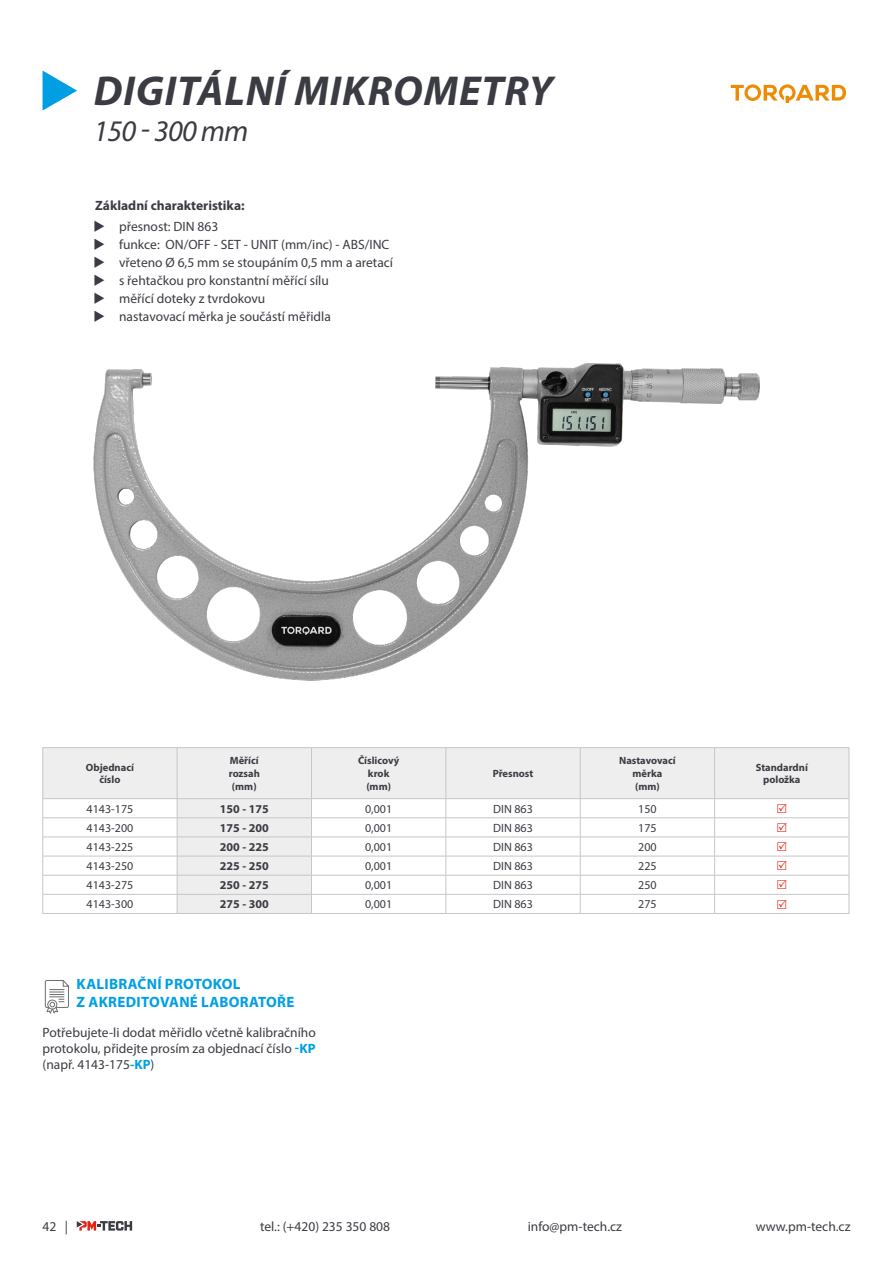
<style>
.page{position:relative;width:893px;height:1263px;background:#fff}
.page>*{position:absolute;margin:0;border:0;box-sizing:border-box;transform-origin:0 0}
.t1{font:italic 700 42px "Myriad Pro";letter-spacing:.02em;color:#3b3c43}
.t2{font:italic 30px "Myriad Pro";letter-spacing:-.025em;color:#3b3c43}
.t3{font:700 15px/18px "Myriad Pro";letter-spacing:.02em;color:#009fe3}
.t4{font:13.5px/18px "Myriad Pro";color:#3b3c43}
.t5{font:700 13.5px "Myriad Pro";color:#3b3c43}
.t6{font:12px "Myriad Pro";color:#3b3c43}
.t7{font:700 12px "Myriad Pro";color:#3b3c43}
.t8{font:700 10.5px/12.6px "Myriad Pro";color:#3b3c43;text-align:center}
.s1{font-weight:700;color:#009fe3}
</style>
<div class="page">
<svg style="left:77px;top:1221px;width:55px;height:9px"></svg>
<svg style="left:43px;top:748px;width:806px;height:165px"></svg>
<hr style="left:42px;top:747px;width:135px;height:1px;background:#c6c6c6">
<hr style="left:42px;top:748px;width:1px;height:50px;background:#c6c6c6">
<hr style="left:177px;top:747px;width:134px;height:1px;background:#c6c6c6">
<hr style="left:177px;top:748px;width:1px;height:50px;background:#c6c6c6">
<hr style="left:311px;top:747px;width:135px;height:1px;background:#c6c6c6">
<hr style="left:311px;top:748px;width:1px;height:50px;background:#c6c6c6">
<hr style="left:446px;top:747px;width:134px;height:1px;background:#c6c6c6">
<hr style="left:446px;top:748px;width:1px;height:50px;background:#c6c6c6">
<hr style="left:580px;top:747px;width:135px;height:1px;background:#c6c6c6">
<hr style="left:580px;top:748px;width:1px;height:50px;background:#c6c6c6">
<hr style="left:715px;top:747px;width:134px;height:1px;background:#c6c6c6">
<hr style="left:714px;top:748px;width:1px;height:50px;background:#c6c6c6">
<hr style="left:849px;top:748px;width:1px;height:50px;background:#c6c6c6">
<hr style="left:42px;top:798px;width:135px;height:1px;background:#c6c6c6">
<hr style="left:177px;top:798px;width:134px;height:1px;background:#c6c6c6">
<hr style="left:311px;top:798px;width:135px;height:1px;background:#c6c6c6">
<hr style="left:446px;top:798px;width:134px;height:1px;background:#c6c6c6">
<hr style="left:580px;top:798px;width:135px;height:1px;background:#c6c6c6">
<hr style="left:715px;top:798px;width:134px;height:1px;background:#c6c6c6">
<hr style="left:42px;top:817px;width:135px;height:1px;background:#c6c6c6">
<hr style="left:177px;top:817px;width:134px;height:1px;background:#c6c6c6">
<hr style="left:311px;top:817px;width:135px;height:1px;background:#c6c6c6">
<hr style="left:446px;top:817px;width:134px;height:1px;background:#c6c6c6">
<hr style="left:580px;top:817px;width:135px;height:1px;background:#c6c6c6">
<hr style="left:715px;top:817px;width:134px;height:1px;background:#c6c6c6">
<hr style="left:42px;top:837px;width:135px;height:1px;background:#c6c6c6">
<hr style="left:177px;top:837px;width:134px;height:1px;background:#c6c6c6">
<hr style="left:311px;top:837px;width:135px;height:1px;background:#c6c6c6">
<hr style="left:446px;top:837px;width:134px;height:1px;background:#c6c6c6">
<hr style="left:580px;top:837px;width:135px;height:1px;background:#c6c6c6">
<hr style="left:715px;top:837px;width:134px;height:1px;background:#c6c6c6">
<hr style="left:42px;top:856px;width:135px;height:1px;background:#c6c6c6">
<hr style="left:177px;top:856px;width:134px;height:1px;background:#c6c6c6">
<hr style="left:311px;top:856px;width:135px;height:1px;background:#c6c6c6">
<hr style="left:446px;top:856px;width:134px;height:1px;background:#c6c6c6">
<hr style="left:580px;top:856px;width:135px;height:1px;background:#c6c6c6">
<hr style="left:715px;top:856px;width:134px;height:1px;background:#c6c6c6">
<hr style="left:42px;top:875px;width:135px;height:1px;background:#c6c6c6">
<hr style="left:177px;top:875px;width:134px;height:1px;background:#c6c6c6">
<hr style="left:311px;top:875px;width:135px;height:1px;background:#c6c6c6">
<hr style="left:446px;top:875px;width:134px;height:1px;background:#c6c6c6">
<hr style="left:580px;top:875px;width:135px;height:1px;background:#c6c6c6">
<hr style="left:715px;top:875px;width:134px;height:1px;background:#c6c6c6">
<hr style="left:42px;top:894px;width:135px;height:1px;background:#c6c6c6">
<svg style="left:42px;top:799px;width:1px;height:114px"></svg>
<hr style="left:177px;top:894px;width:134px;height:1px;background:#c6c6c6">
<svg style="left:177px;top:799px;width:1px;height:114px"></svg>
<hr style="left:311px;top:894px;width:135px;height:1px;background:#c6c6c6">
<svg style="left:311px;top:799px;width:1px;height:114px"></svg>
<hr style="left:446px;top:894px;width:134px;height:1px;background:#c6c6c6">
<svg style="left:446px;top:799px;width:1px;height:114px"></svg>
<hr style="left:580px;top:894px;width:135px;height:1px;background:#c6c6c6">
<svg style="left:580px;top:799px;width:1px;height:114px"></svg>
<hr style="left:715px;top:894px;width:134px;height:1px;background:#c6c6c6">
<svg style="left:714px;top:799px;width:1px;height:114px"></svg>
<svg style="left:849px;top:799px;width:1px;height:114px"></svg>
<hr style="left:42px;top:913px;width:135px;height:1px;background:#c6c6c6">
<hr style="left:177px;top:913px;width:134px;height:1px;background:#c6c6c6">
<hr style="left:311px;top:913px;width:135px;height:1px;background:#c6c6c6">
<hr style="left:446px;top:913px;width:134px;height:1px;background:#c6c6c6">
<hr style="left:580px;top:913px;width:135px;height:1px;background:#c6c6c6">
<hr style="left:715px;top:913px;width:134px;height:1px;background:#c6c6c6">
<img style="left:93px;top:363px;width:667px;height:318px">
<svg style="left:44px;top:980px;width:25px;height:34px"></svg>
<svg style="left:731px;top:84px;width:115px;height:18px"></svg>
<svg style="left:43px;top:71px;width:34px;height:40px"></svg>
<svg style="left:777px;top:803px;width:10px;height:10px"></svg>
<svg style="left:777px;top:823px;width:10px;height:9px"></svg>
<svg style="left:777px;top:842px;width:10px;height:9px"></svg>
<svg style="left:777px;top:861px;width:10px;height:9px"></svg>
<svg style="left:777px;top:880px;width:10px;height:9px"></svg>
<svg style="left:777px;top:899px;width:10px;height:9px"></svg>
<h1 class="t1" style="left:94px;top:64px;width:460px">DIGITÁLNÍ MIKROMETRY</h1>
<h2 class="t2" style="left:94px;top:112px;width:156px">150 - 300 mm</h2>
<p class="t5" style="left:95px;top:197px;width:151px">Základní charakteristika:</p>
<p class="t4" style="left:119px;top:217px;width:276px">přesnost: DIN 863<br>funkce: ON/OFF - SET - UNIT (mm/inc) - ABS/INC vřeteno Ø 6,5 mm se stoupáním 0,5 mm a aretací s řehtačkou pro konstantní měřící sílu<br>měřící doteky z tvrdokovu<br>nastavovací měrka je součástí měřidla</p>
<p class="t8" style="left:86px;top:761px;width:50px">Objednací číslo</p>
<p class="t8" style="left:229px;top:754px;width:33px">Měřící rozsah (mm)</p>
<p class="t8" style="left:358px;top:754px;width:43px">Číslicový krok (mm)</p>
<p class="t8" style="left:493px;top:767px;width:42px">Přesnost</p>
<p class="t8" style="left:619px;top:754px;width:58px">Nastavovací měrka (mm)</p>
<p class="t8" style="left:756px;top:761px;width:54px">Standardní položka</p>
<p class="t6" style="left:87px;top:801px;width:48px">4143-175</p>
<p class="t7" style="left:220px;top:801px;width:50px">150 - 175</p>
<p class="t6" style="left:365px;top:801px;width:29px">0,001</p>
<p class="t6" style="left:493px;top:801px;width:41px">DIN 863</p>
<p class="t6" style="left:638px;top:801px;width:20px">150</p>
<p class="t6" style="left:87px;top:820px;width:48px">4143-200</p>
<p class="t7" style="left:220px;top:820px;width:50px">175 - 200</p>
<p class="t6" style="left:365px;top:820px;width:29px">0,001</p>
<p class="t6" style="left:493px;top:820px;width:41px">DIN 863</p>
<p class="t6" style="left:638px;top:820px;width:20px">175</p>
<p class="t6" style="left:87px;top:839px;width:48px">4143-225</p>
<p class="t7" style="left:220px;top:839px;width:50px">200 - 225</p>
<p class="t6" style="left:365px;top:839px;width:29px">0,001</p>
<p class="t6" style="left:493px;top:839px;width:41px">DIN 863</p>
<p class="t6" style="left:638px;top:839px;width:20px">200</p>
<p class="t6" style="left:87px;top:859px;width:48px">4143-250</p>
<p class="t7" style="left:220px;top:858px;width:50px">225 - 250</p>
<p class="t6" style="left:365px;top:859px;width:29px">0,001</p>
<p class="t6" style="left:493px;top:859px;width:41px">DIN 863</p>
<p class="t6" style="left:638px;top:859px;width:20px">225</p>
<p class="t6" style="left:87px;top:878px;width:48px">4143-275</p>
<p class="t7" style="left:220px;top:877px;width:50px">250 - 275</p>
<p class="t6" style="left:365px;top:878px;width:29px">0,001</p>
<p class="t6" style="left:493px;top:878px;width:41px">DIN 863</p>
<p class="t6" style="left:638px;top:878px;width:20px">250</p>
<p class="t6" style="left:87px;top:897px;width:48px">4143-300</p>
<p class="t7" style="left:220px;top:896px;width:50px">275 - 300</p>
<p class="t6" style="left:365px;top:897px;width:29px">0,001</p>
<p class="t6" style="left:493px;top:897px;width:41px">DIN 863</p>
<p class="t6" style="left:638px;top:897px;width:20px">275</p>
<p class="t3" style="left:77px;top:975px;width:219px">KALIBRAČNÍ PROTOKOL<br>Z AKREDITOVANÉ LABORATOŘE</p>
<p class="t4" style="left:43px;top:1024px;width:275px;line-height:16.2px;text-align:justify">Potřebujete-li dodat měřidlo včetně kalibračního protokolu, přidejte prosím za objednací číslo <span class="s1">-KP </span>(např. 4143-175<span class="s1">-KP</span>)</p>
<p class="t4" style="left:43px;top:1217px;width:27px">42 |</p>
<p class="t4" style="left:260px;top:1217px;width:132px">tel.: (+420) 235 350 808</p>
<p class="t4" style="left:528px;top:1217px;width:96px">info@pm-tech.cz</p>
<p class="t4" style="left:756px;top:1217px;width:96px">www.pm-tech.cz</p>
</div>
